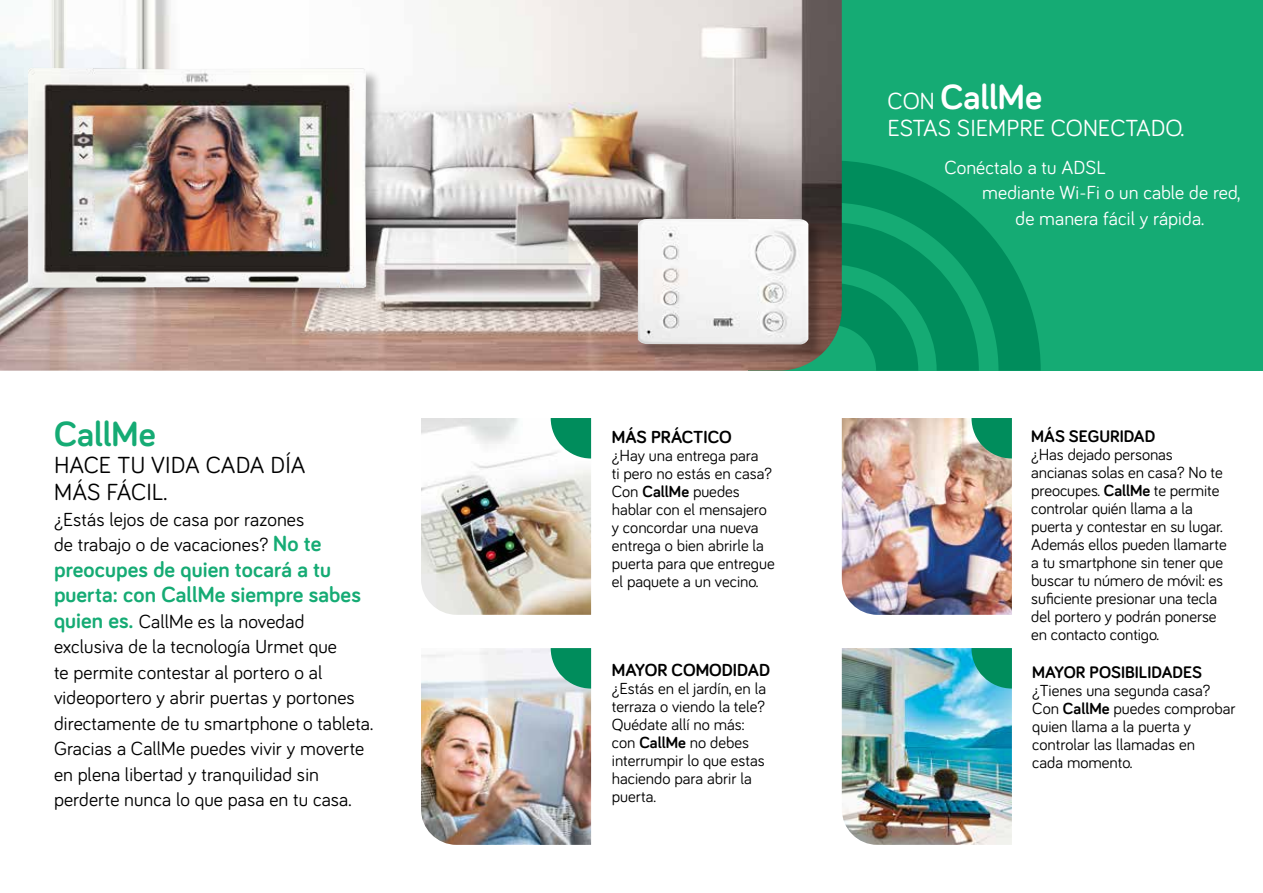
<style>
.page{position:relative;width:1263px;height:893px;background:#fff}
.page>*{position:absolute;margin:0;border:0;box-sizing:border-box;transform-origin:0 0}
.t1{font:700 36px "Bariol";color:#fff}
.t2{font:700 36px "Bariol";color:#15ab74}
.t3{font:24px/27px "Bariol";letter-spacing:.005em;color:#000}
.t4{font:24px "Bariol";color:#fff}
.t5{font:700 22.5px/25.5px "Bariol";letter-spacing:.005em;color:#15ab74}
.t6{font:19.5px/25.5px "Bariol";letter-spacing:.005em;color:#000}
.t7{font:19.5px "Bariol";letter-spacing:.005em;color:#fff}
.t8{font:700 18px "Bariol";color:#000}
.t9{font:700 17.25px "Bariol";color:#000}
.t10{font:16.5px/18px "Bariol";color:#000}
.s1{font-weight:700;font-size:22.5px;color:#15ab74}
.s2{font-weight:700}
.s3{font-weight:400;font-size:24px}
</style>
<div class="page">
<div style="left:748px;top:0;width:515px;height:371px;background:#15ab74"></div>
<img style="left:421px;top:418px;width:170px;height:197px">
<img style="left:421px;top:648px;width:170px;height:197px">
<img style="left:842px;top:648px;width:170px;height:197px">
<img style="left:842px;top:418px;width:170px;height:197px">
<svg style="left:842px;top:161px;width:199px;height:210px"></svg>
<img style="left:0;top:0;width:842px;height:371px">
<svg style="left:551px;top:418px;width:40px;height:40px"></svg>
<svg style="left:551px;top:648px;width:40px;height:41px;background:#31a07b"></svg>
<svg style="left:971px;top:648px;width:41px;height:41px;background:#1e9d7e"></svg>
<svg style="left:971px;top:418px;width:41px;height:40px;background:#2c966d"></svg>
<div style="left:28px;top:68px;width:354px;height:236px;background:#000;opacity:.3"></div>
<img style="left:27px;top:68px;width:339px;height:220px">
<div style="left:639px;top:220px;width:184px;height:139px;background:#000;opacity:.3"></div>
<img style="left:638px;top:219px;width:170px;height:125px">
<h1 class="t2" style="left:54px;top:410px;width:103px">CallMe</h1>
<h2 class="t3" style="left:54px;top:451px;width:253px">HACE TU VIDA CADA DÍA<br>MÁS FÁCIL.</h2>
<p class="t6" style="left:54px;top:506px;width:269px">¿Estás lejos de casa por razones de trabajo o de vacaciones? <span class="s1">No te</span></p>
<h3 class="t5" style="left:54px;top:556px;width:308px">preocupes de quien tocará a tu puerta: con CallMe siempre sabes</h3>
<p class="t6" style="left:54px;top:608px;width:321px"><span class="s1">quien es.</span> CallMe es la novedad exclusiva de la tecnología Urmet que<br>te permite contestar al portero o al videoportero y abrir puertas y portones directamente de tu smartphone o tableta.<br>Gracias a CallMe puedes vivir y moverte en plena libertad y tranquilidad sin perderte nunca lo que pasa en tu casa.</p>
<p class="t8" style="left:612px;top:424px;width:122px">MÁS PRÁCTICO</p>
<p class="t10" style="left:612px;top:445px;width:164px">¿Hay una entrega para<br>ti pero no estás en casa?<br>Con <span class="s2">CallMe</span> puedes hablar con el mensajero y concordar una nueva entrega o bien abrirle la puerta para que entregue el paquete a un vecino.</p>
<p class="t8" style="left:612px;top:658px;width:160px">MAYOR COMODIDAD</p>
<p class="t10" style="left:612px;top:679px;width:156px">¿Estás en el jardín, en la terraza o viendo la tele?<br>Quédate allí no más: con <span class="s2">CallMe</span> no debes interrumpir lo que estas haciendo para abrir la puerta.</p>
<h1 class="t1" style="left:887px;top:72px;width:156px"><span class="s3">CON</span> CallMe</h1>
<h2 class="t4" style="left:887px;top:112px;width:298px">ESTAS SIEMPRE CONECTADO.</h2>
<p class="t7" style="left:944px;top:154px;width:163px">Conéctalo a tu ADSL</p>
<p class="t7" style="left:982px;top:179px;width:260px">mediante Wi-Fi o un cable de red,</p>
<p class="t7" style="left:1015px;top:205px;width:190px">de manera fácil y rápida.</p>
<p class="t9" style="left:1031px;top:425px;width:126px">MÁS SEGURIDAD</p>
<p class="t10" style="left:1031px;top:445px;width:197px">¿Has dejado personas ancianas solas en casa? No te preocupes. <span class="s2">CallMe</span> te permite controlar quién llama a la puerta y contestar en su lugar.<br>Además ellos pueden llamarte a tu smartphone sin tener que buscar tu número de móvil: es suficiente presionar una tecla del portero y podrán ponerse en contacto contigo.</p>
<p class="t9" style="left:1032px;top:661px;width:171px">MAYOR POSIBILIDADES</p>
<p class="t10" style="left:1032px;top:681px;width:205px">¿Tienes una segunda casa?<br>Con <span class="s2">CallMe</span> puedes comprobar quien llama a la puerta y controlar las llamadas en<br>cada momento.</p>
</div>
